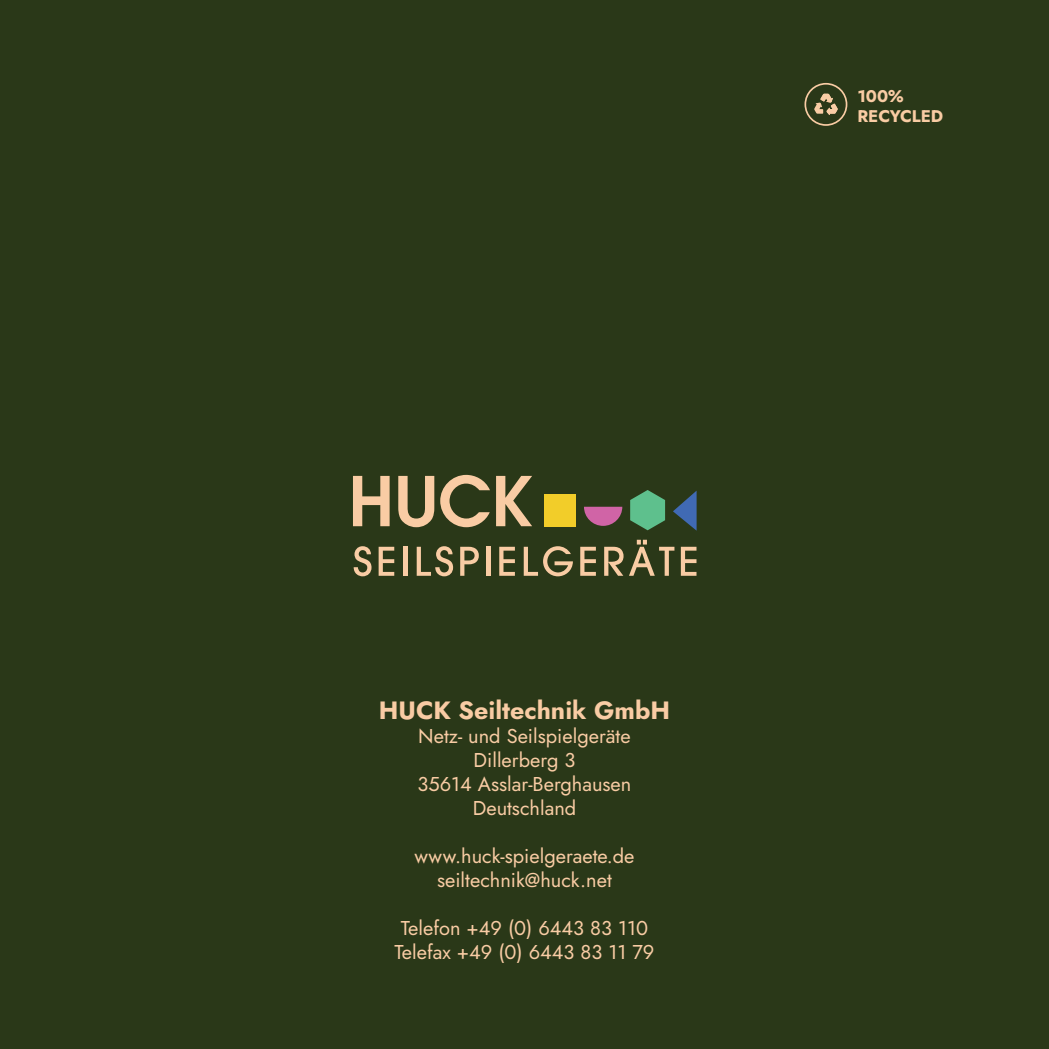
<style>
.page{position:relative;width:1049px;height:1049px;background:#2a3818}
.page>*{position:absolute;margin:0;border:0;box-sizing:border-box;transform-origin:0 0}
.t1{font:700 25px "Jost";color:#f9cca4}
.t2{font:20px/24px "Jost";color:#f9cca4;text-align:center}
.t3{font:700 17px/20.2px "Jost";color:#f9cca4}
</style>
<div class="page">
<svg style="left:814px;top:94px;width:24px;height:21px"></svg>
<div style="left:804px;top:83px;width:43px;height:43px;border:2px solid #f9cca4;border-radius:50%"></div>
<svg style="left:354px;top:546px;width:17px;height:30px"></svg>
<svg style="left:379px;top:547px;width:15px;height:29px"></svg>
<hr style="left:403px;top:547px;width:4px;height:29px;background:#f9cca4">
<svg style="left:417px;top:546px;width:36px;height:30px"></svg>
<svg style="left:460px;top:547px;width:19px;height:29px"></svg>
<hr style="left:486px;top:547px;width:4px;height:29px;background:#f9cca4">
<svg style="left:499px;top:547px;width:16px;height:29px"></svg>
<svg style="left:524px;top:546px;width:49px;height:30px"></svg>
<svg style="left:580px;top:547px;width:16px;height:29px"></svg>
<svg style="left:604px;top:547px;width:19px;height:29px"></svg>
<svg style="left:629px;top:540px;width:45px;height:36px"></svg>
<svg style="left:681px;top:547px;width:15px;height:29px"></svg>
<svg style="left:353px;top:475px;width:179px;height:52px"></svg>
<div style="left:544px;top:494px;width:32px;height:32px;background:#f2cd29"></div>
<svg style="left:584px;top:507px;width:38px;height:19px"></svg>
<svg style="left:630px;top:490px;width:35px;height:40px"></svg>
<svg style="left:673px;top:491px;width:23px;height:39px"></svg>
<p class="t3" style="left:857px;top:86px;width:87px">100%<br>RECYCLED</p>
<p class="t1" style="left:379px;top:692px;width:293px">HUCK Seiltechnik GmbH</p>
<p class="t2" style="left:417px;top:724px;width:215px">Netz- und Seilspielgeräte<br>Dillerberg 3<br>35614 Asslar-Berghausen<br>Deutschland</p>
<p class="t2" style="left:414px;top:844px;width:222px">www.huck-spielgeraete.de seiltechnik@huck.net</p>
<p class="t2" style="left:395px;top:916px;width:261px">Telefon +49 (0) 6443 83 110<br>Telefax +49 (0) 6443 83 11 79</p>
</div>
